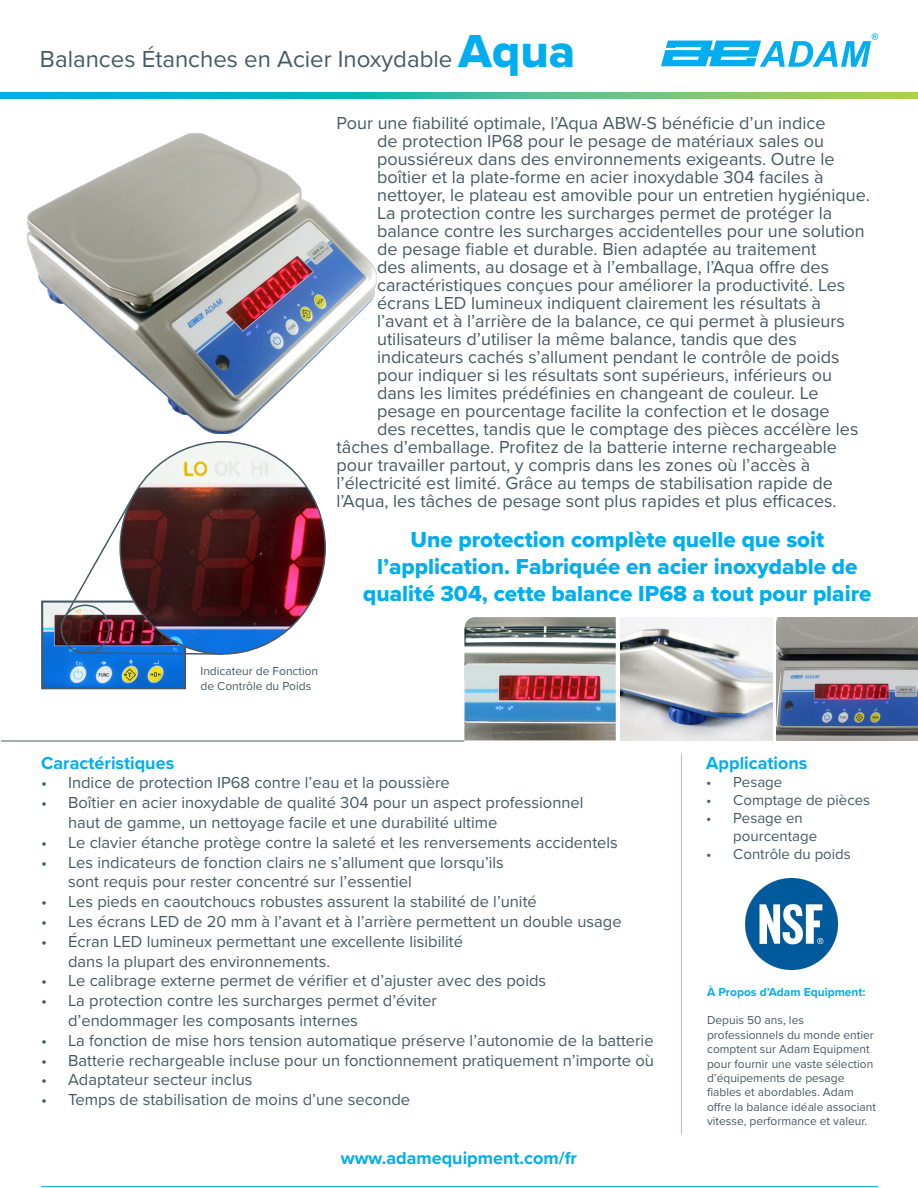
<style>
.page{position:relative;width:918px;height:1188px;background:#fff}
.page>*{position:absolute;margin:0;border:0;box-sizing:border-box;transform-origin:0 0}
.t1{font:24px "Proxima Nova";color:#465a64}
.t2{font:22.5px/27px "Proxima Nova Extrabld";color:#00aeef;text-align:center}
.t3{font:18px "Proxima Nova";color:#465a64}
.t4{font:700 18px "Proxima Nova";color:#00aeef}
.t5{font:16.5px/19.8px "Proxima Nova";color:#465a64}
.t6{font:15px/18px "Proxima Nova";color:#465a64}
.t7{font:12px/14.4px "Proxima Nova";color:#465a64}
.t8{font:700 12px "Proxima Nova";color:#00aeef}
.s1{font-family:"Proxima Nova Extrabld";font-size:48px;color:#00aeef}
</style>
<div class="page">
<svg style="left:661px;top:33px;width:217px;height:34px"></svg>
<svg style="left:0;top:92px;width:918px;height:6px"></svg>
<hr style="left:41px;top:1186px;width:837px;height:1px;background:#00aeef">
<hr style="left:1px;top:741px;width:463px;height:1px;background:#465a64">
<hr style="left:681px;top:754px;width:1px;height:380px;background:#b2bfc6">
<img style="left:464px;top:617px;width:152px;height:123px">
<img style="left:777px;top:618px;width:141px;height:123px">
<img style="left:621px;top:617px;width:151px;height:123px">
<img style="left:44px;top:604px;width:139px;height:82px">
<div style="left:41px;top:601px;width:145px;height:88px;border:2px solid #465a64"></div>
<img style="left:120px;top:442px;width:205px;height:212px">
<div style="left:61px;top:605px;width:49px;height:49px;border:2px solid #465a64;border-radius:50%"></div>
<svg style="left:63px;top:496px;width:71px;height:122px"></svg>
<svg style="left:84px;top:651px;width:140px;height:5px"></svg>
<img style="left:27px;top:133px;width:350px;height:301px">
<img style="left:746px;top:878px;width:92px;height:92px">
<p class="t1" style="left:40px;top:41px;width:537px">Balances Étanches en Acier Inoxydable <span class="s1">Aqua</span></p>
<p class="t3" style="left:337px;top:110px;width:491px">Pour une fiabilité optimale, l’Aqua ABW-S bénéficie d’un indice</p>
<p class="t3" style="left:377px;top:128px;width:448px">de protection IP68 pour le pesage de matériaux sales ou</p>
<p class="t3" style="left:377px;top:146px;width:459px">poussiéreux dans des environnements exigeants. Outre le</p>
<p class="t3" style="left:377px;top:164px;width:448px">boîtier et la plate-forme en acier inoxydable 304 faciles à</p>
<p class="t3" style="left:377px;top:182px;width:494px">nettoyer, le plateau est amovible pour un entretien hygiénique.</p>
<p class="t3" style="left:377px;top:200px;width:457px">La protection contre les surcharges permet de protéger la</p>
<p class="t3" style="left:377px;top:218px;width:489px">balance contre les surcharges accidentelles pour une solution</p>
<p class="t3" style="left:377px;top:236px;width:441px">de pesage fiable et durable. Bien adaptée au traitement</p>
<p class="t3" style="left:377px;top:254px;width:453px">des aliments, au dosage et à l’emballage, l’Aqua offre des</p>
<p class="t3" style="left:377px;top:272px;width:470px">caractéristiques conçues pour améliorer la productivité. Les</p>
<p class="t3" style="left:377px;top:290px;width:445px">écrans LED lumineux indiquent clairement les résultats à</p>
<p class="t3" style="left:377px;top:308px;width:469px">l’avant et à l’arrière de la balance, ce qui permet à plusieurs</p>
<p class="t3" style="left:377px;top:326px;width:421px">utilisateurs d’utiliser la même balance, tandis que des</p>
<p class="t3" style="left:377px;top:344px;width:464px">indicateurs cachés s’allument pendant le contrôle de poids</p>
<p class="t3" style="left:377px;top:362px;width:457px">pour indiquer si les résultats sont supérieurs, inférieurs ou</p>
<p class="t3" style="left:377px;top:380px;width:443px">dans les limites prédéfinies en changeant de couleur. Le</p>
<p class="t3" style="left:377px;top:398px;width:454px">pesage en pourcentage facilite la confection et le dosage</p>
<p class="t3" style="left:377px;top:416px;width:483px">des recettes, tandis que le comptage des pièces accélère les</p>
<p class="t3" style="left:337px;top:434px;width:502px">tâches d’emballage. Profitez de la batterie interne rechargeable</p>
<p class="t3" style="left:337px;top:452px;width:475px">pour travailler partout, y compris dans les zones où l’accès à</p>
<p class="t3" style="left:337px;top:470px;width:498px">l’électricité est limité. Grâce au temps de stabilisation rapide de</p>
<p class="t3" style="left:337px;top:488px;width:502px">l’Aqua, les tâches de pesage sont plus rapides et plus efficaces.</p>
<p class="t7" style="left:200px;top:664px;width:119px">Indicateur de Fonction de Contrôle du Poids</p>
<p class="t2" style="left:363px;top:526px;width:510px">Une protection complète quelle que soit l’application. Fabriquée en acier inoxydable de qualité 304, cette balance IP68 a tout pour plaire</p>
<p class="t4" style="left:41px;top:749px;width:135px">Caractéristiques</p>
<p class="t5" style="left:41px;top:772px;width:410px">• Indice de protection IP68 contre l’eau et la poussière</p>
<p class="t5" style="left:68px;top:792px;width:517px;text-indent:-27px">• Boîtier en acier inoxydable de qualité 304 pour un aspect professionnel haut de gamme, un nettoyage facile et une durabilité ultime</p>
<p class="t5" style="left:41px;top:832px;width:578px">• Le clavier étanche protège contre la saleté et les renversements accidentels</p>
<p class="t5" style="left:68px;top:851px;width:437px;text-indent:-27px">• Les indicateurs de fonction clairs ne s’allument que lorsqu’ils sont requis pour rester concentré sur l’essentiel</p>
<p class="t5" style="left:41px;top:891px;width:497px">• Les pieds en caoutchoucs robustes assurent la stabilité de l’unité</p>
<p class="t5" style="left:41px;top:911px;width:582px">• Les écrans LED de 20 mm à l’avant et à l’arrière permettent un double usage</p>
<p class="t5" style="left:68px;top:931px;width:396px;text-indent:-27px">• Écran LED lumineux permettant une excellente lisibilité dans la plupart des environnements.</p>
<p class="t5" style="left:41px;top:970px;width:507px">• Le calibrage externe permet de vérifier et d’ajuster avec des poids</p>
<p class="t5" style="left:68px;top:990px;width:370px;text-indent:-27px">• La protection contre les surcharges permet d’éviter d’endommager les composants internes</p>
<p class="t5" style="left:41px;top:1030px;width:614px">• La fonction de mise hors tension automatique préserve l’autonomie de la batterie</p>
<p class="t5" style="left:41px;top:1049px;width:614px">• Batterie rechargeable incluse pour un fonctionnement pratiquement n’importe où</p>
<p class="t5" style="left:41px;top:1069px;width:213px">• Adaptateur secteur inclus</p>
<p class="t5" style="left:41px;top:1089px;width:371px">• Temps de stabilisation de moins d’une seconde</p>
<p class="t4" style="left:341px;top:1145px;width:238px">www.adamequipment.com/fr</p>
<p class="t4" style="left:706px;top:749px;width:103px">Applications</p>
<p class="t6" style="left:706px;top:772px;width:77px">• Pesage</p>
<p class="t6" style="left:706px;top:790px;width:165px">• Comptage de pièces</p>
<p class="t6" style="left:733px;top:808px;width:85px;text-indent:-27px">• Pesage en pourcentage</p>
<p class="t6" style="left:706px;top:844px;width:146px">• Contrôle du poids</p>
<p class="t8" style="left:707px;top:983px;width:160px">À Propos d’Adam Equipment:</p>
<p class="t7" style="left:707px;top:1013px;width:170px">Depuis 50 ans, les professionnels du monde entier comptent sur Adam Equipment pour fournir une vaste sélection d’équipements de pesage fiables et abordables. Adam offre la balance idéale associant vitesse, performance et valeur.</p>
</div>
